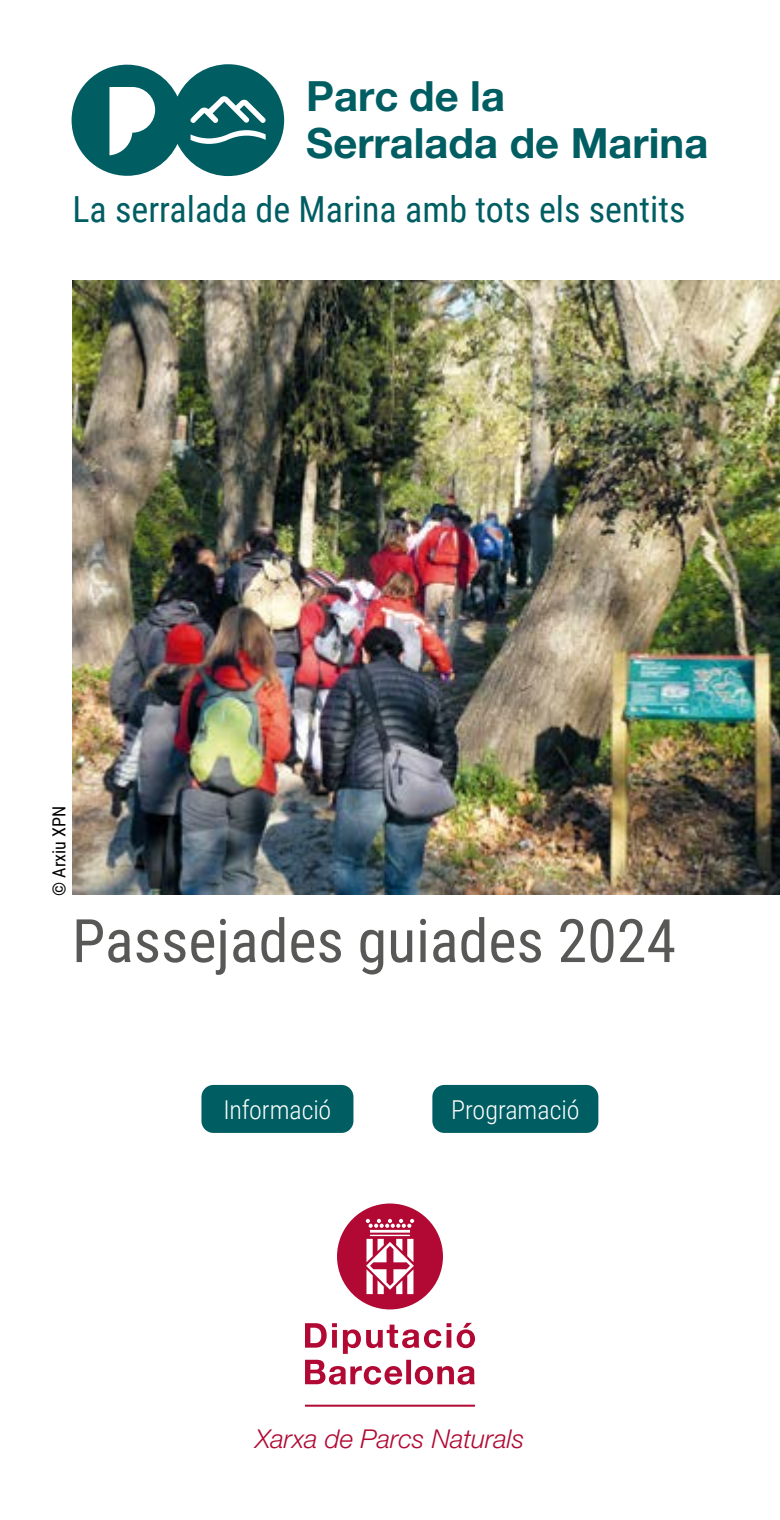
<style>
.page{position:relative;width:780px;height:1520px;background:#fff}
.page>*{position:absolute;margin:0;border:0;box-sizing:border-box;transform-origin:0 0}
.t1{font:60px "Roboto Condensed";color:#585856}
.t2{font:700 41.8px/46.4px "Helvetica Neue LT Std";color:#005e63}
.t3{font:36px "Roboto Condensed";color:#005e63}
.t4{font:300 26px "Roboto Condensed";letter-spacing:-.005em;color:#fff}
.t5{font:italic 300 26px "Helvetica Neue LT Std";color:#b10933}
.t6{font:18px "Roboto Condensed";color:#000}
</style>
<div class="page">
<img style="left:73px;top:280px;width:707px;height:615px">
<svg style="left:305px;top:1323px;width:170px;height:62px"></svg>
<svg style="left:337px;top:1204px;width:106px;height:105px"></svg>
<hr style="left:305px;top:1405px;width:170px;height:2px;background:#b10933">
<div style="left:201px;top:1085px;width:152px;height:48px;background:#005e63;border-radius:12px"></div>
<div style="left:432px;top:1085px;width:166px;height:48px;background:#005e63;border-radius:12px"></div>
<svg style="left:72px;top:64px;width:212px;height:112px"></svg>
<p class="t2" style="left:306px;top:72px;width:404px">Parc de la<br>Serralada de Marina</p>
<p class="t3" style="left:73px;top:184px;width:614px">La serralada de Marina amb tots els sentits</p>
<p class="t6" style="left:46px;top:896px;width:91px;rotate:-90deg">© Arxiu XPN</p>
<h1 class="t1" style="left:72px;top:899px;width:606px">Passejades guiades 2024</h1>
<p class="t4" style="left:224px;top:1091px;width:109px">Informació</p>
<p class="t4" style="left:451px;top:1091px;width:130px">Programació</p>
<p class="t5" style="left:255px;top:1423px;width:270px">Xarxa de Parcs Naturals</p>
</div>
